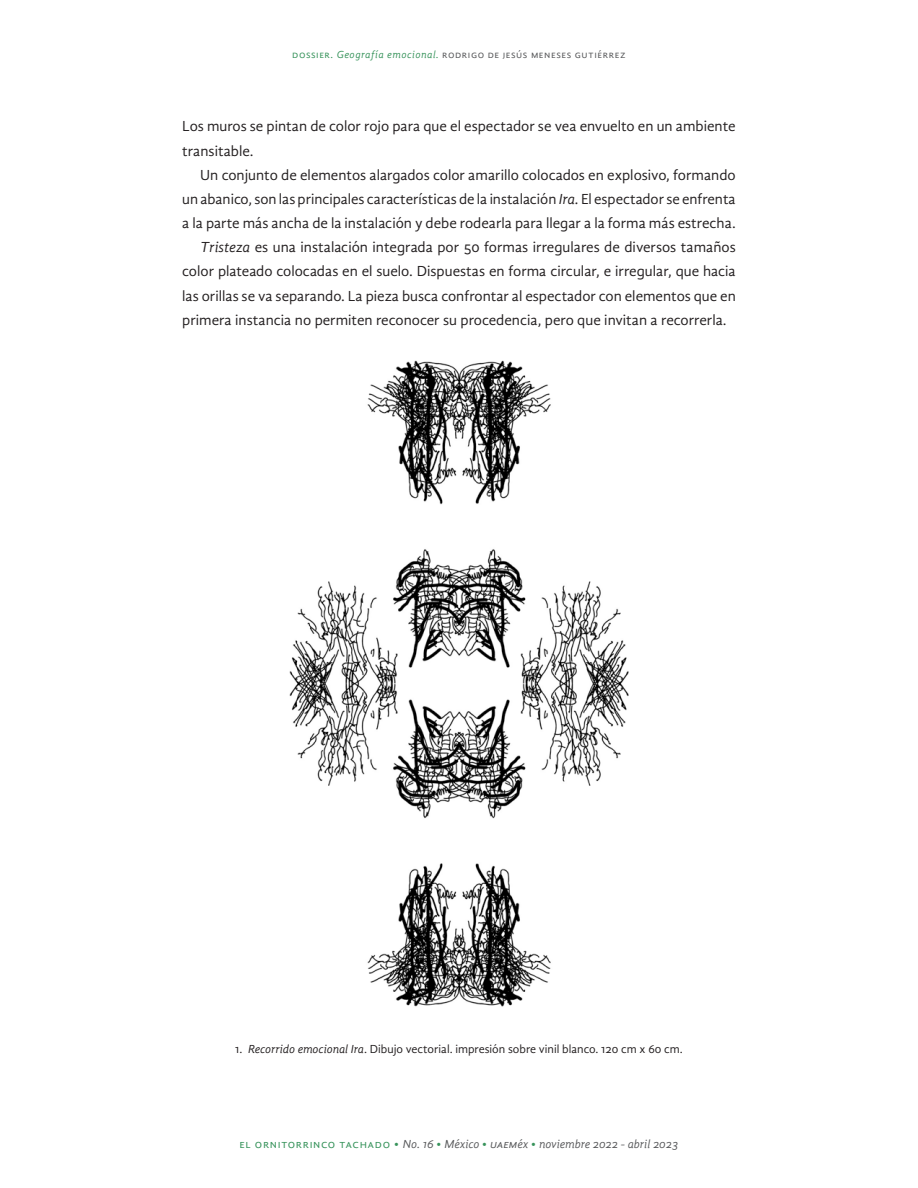
<style>
.page{position:relative;width:918px;height:1188px;background:#fff}
.page>*{position:absolute;margin:0;border:0;box-sizing:border-box;transform-origin:0 0}
.t1{font:15px/24.2px "Gandhi Sans";color:#231f20}
.t2{font:12px "Gandhi Sans";color:#231f20}
.t3{font:italic 12px "Gandhi Sans";color:#57585a}
.t4{font:10.5px "Gandhi Sans";letter-spacing:.05em;color:#57585a}
.s1{color:#37935b}
.s2{font-style:italic;color:#37935b}
.s3{font-style:italic}
.s4{font-style:normal;color:#37935b}
</style>
<div class="page">
<img style="left:289px;top:360px;width:340px;height:647px">
<p class="t4" style="left:292px;top:48px;width:335px"><span class="s1">Dossier.</span> <span class="s2">Geografía emocional.</span> Rodrigo de Jesús Meneses Gutiérrez</p>
<p class="t1" style="left:182px;top:114px;width:555px">Los muros se pintan de color rojo para que el espectador se vea envuelto en un ambiente transitable.</p>
<p class="t1" style="left:200px;top:163px;width:537px">Un conjunto de elementos alargados color amarillo colocados en explosivo, formando</p>
<p class="t1" style="left:182px;top:187px;width:555px">un abanico, son las principales características de la instalación <span class="s3">Ira.</span> El espectador se enfrenta</p>
<p class="t1" style="left:182px;top:211px;width:555px">a la parte más ancha de la instalación y debe rodearla para llegar a la forma más estrecha.</p>
<p class="t1" style="left:200px;top:235px;width:537px"><span class="s3">Tristeza</span> es una instalación integrada por 50 formas irregulares de diversos tamaños</p>
<p class="t1" style="left:182px;top:259px;width:555px">color plateado colocadas en el suelo. Dispuestas en forma circular, e irregular, que hacia</p>
<p class="t1" style="left:182px;top:283px;width:555px">las orillas se va separando. La pieza busca confrontar al espectador con elementos que en</p>
<p class="t1" style="left:182px;top:308px;width:546px">primera instancia no permiten reconocer su procedencia, pero que invitan a recorrerla.</p>
<p class="t2" style="left:235px;top:1042px;width:449px">1. <span class="s3">Recorrido emocional Ira</span>. Dibujo vectorial. impresión sobre vinil blanco. 120 cm x 60 cm.</p>
<p class="t3" style="left:240px;top:1137px;width:440px"><span class="s4">el ornitorrinco tachad o •</span> No. 16 <span class="s4">•</span> México <span class="s4">•</span> uaeméx <span class="s4">•</span> noviembre 2022 - abril 2023</p>
</div>
